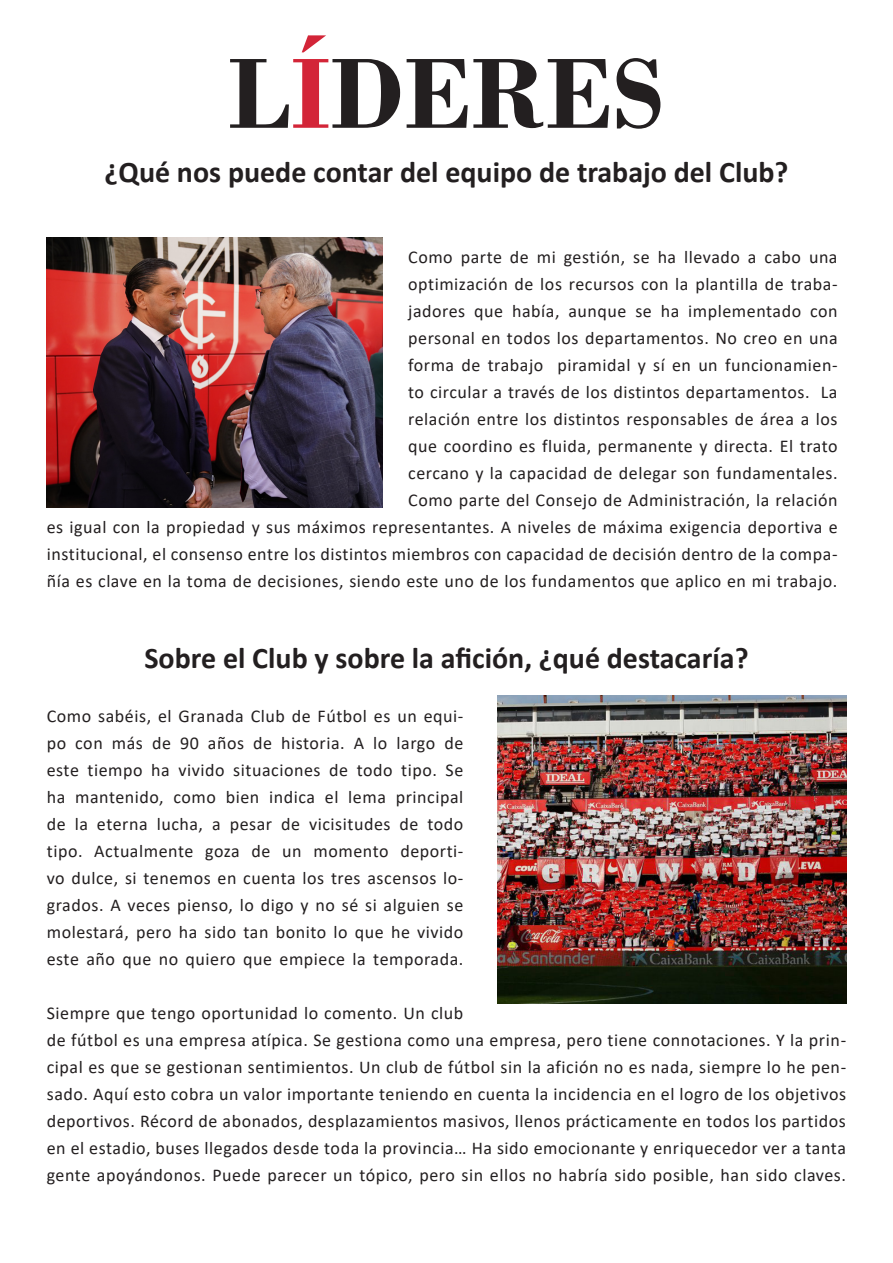
<style>
.page{position:relative;width:893px;height:1263px;background:#fff}
.page>*{position:absolute;margin:0;border:0;box-sizing:border-box;transform-origin:0 0}
.t1{font:700 105px "Bodoni";color:#231f20}
.Titulos{font:700 30px "Calibri";color:#231f20}
.Masa_de_texto{font:18px/27px "Calibri";letter-spacing:.03em;color:#231f20;text-align:right}
.s1{color:#d32538}
</style>
<div class="page">
<img style="left:497px;top:696px;width:349px;height:307px">
<img style="left:47px;top:237px;width:336px;height:270px">
<h1 class="t1" style="left:229px;top:31px;width:437px">L<span class="s1">Í</span>DERES</h1>
<p class="Titulos" style="left:105px;top:151px;width:685px">¿Qué nos puede contar del equipo de trabajo del Club?</p>
<p class="Masa_de_texto" style="left:47px;top:243px;width:792px">Como parte de mi gestión, se ha llevado a cabo una<br>optimización de los recursos con la plantilla de traba-<br>jadores que había, aunque se ha implementado con<br>personal en todos los departamentos. No creo en una<br>forma de trabajo piramidal y sí en un funcionamien-<br>to circular a través de los distintos departamentos. La<br>relación entre los distintos responsables de área a los<br>que coordino es fluida, permanente y directa. El trato<br>cercano y la capacidad de delegar son fundamentales.<br>Como parte del Consejo de Administración, la relación<br>es igual con la propiedad y sus máximos representantes. A niveles de máxima exigencia deportiva e institucional, el consenso entre los distintos miembros con capacidad de decisión dentro de la compa&shy;ñía es clave en la toma de decisiones, siendo este uno de los fundamentos que aplico en mi trabajo.</p>
<p class="Titulos" style="left:144px;top:637px;width:606px">Sobre el Club y sobre la afición, ¿qué destacaría?</p>
<p class="Masa_de_texto" style="left:47px;top:702px;width:418px;text-align:justify">Como sabéis, el Granada Club de Fútbol es un equi&shy;po con más de 90 años de historia. A lo largo de este tiempo ha vivido situaciones de todo tipo. Se ha mantenido, como bien indica el lema principal de la eterna lucha, a pesar de vicisitudes de todo tipo. Actualmente goza de un momento deporti&shy;vo dulce, si tenemos en cuenta los tres ascensos lo&shy;grados. A veces pienso, lo digo y no sé si alguien se molestará, pero ha sido tan bonito lo que he vivido este año que no quiero que empiece la temporada.</p>
<p class="Masa_de_texto" style="left:47px;top:999px;width:801px;text-align:left">Siempre que tengo oportunidad lo comento. Un club<br>de fútbol es una empresa atípica. Se gestiona como una empresa, pero tiene connotaciones. Y la prin&shy;cipal es que se gestionan sentimientos. Un club de fútbol sin la afición no es nada, siempre lo he pen&shy;sado. Aquí esto cobra un valor importante teniendo en cuenta la incidencia en el logro de los objetivos deportivos. Récord de abonados, desplazamientos masivos, llenos prácticamente en todos los partidos en el estadio, buses llegados desde toda la provincia… Ha sido emocionante y enriquecedor ver a tanta gente apoyándonos. Puede parecer un tópico, pero sin ellos no habría sido posible, han sido claves.</p>
</div>
